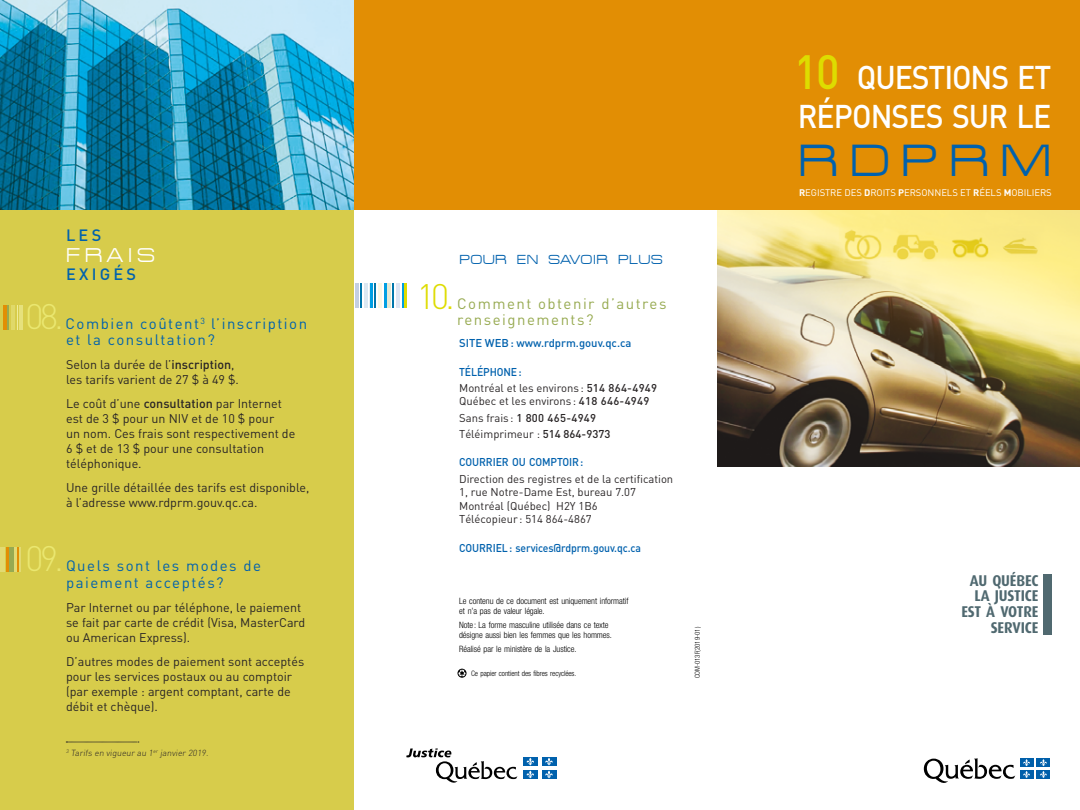
<style>
.page{position:relative;width:1080px;height:810px;background:#fff}
.page>*{position:absolute;margin:0;border:0;box-sizing:border-box;transform-origin:0 0}
.t1{font:45.12px "Micro Extended";letter-spacing:.25em;color:#0061ad}
.t2{font:300 35px "DIN";color:#eae770}
.t3{font:300 35px "DIN";color:#dedc00}
.t4{font:500 32.5px/39.5px "DIN";letter-spacing:-.03em;color:#fff;scale:.93 1}
.t5{font:20px "Micro Extended";letter-spacing:.2em;color:#fff}
.t6{font:500 16.25px "DIN";letter-spacing:.2em;color:#0061ad}
.Texte_courant{font:700 15.62px "Dax";letter-spacing:-.01em;color:#506970;scale:.93 1}
.t7{font:15px/16.2px "DIN";letter-spacing:.1em;color:#0061ad}
.t8{font:15px/16.2px "DIN";letter-spacing:.1em;color:#97aa51}
._2e_niveau{font:13.12px "Micro Extended";letter-spacing:.03em;color:#0061ad}
.t9{font:12.5px/15px "DIN";color:#292526}
.texte_courant{font:11.25px/13.5px "DIN";color:#292526}
.Texte_courant-2{font:500 11.25px "DIN";letter-spacing:-.01em;color:#0061ad;scale:.93 1}
.texte_courant-2{font:500 11.25px "DIN";color:#0061ad}
.texte_courant-3{font:500 11.25px "DIN";letter-spacing:.025em;color:#292526}
.titres{font:9.5px "DIN";letter-spacing:-.005em;color:#fff}
.Texte_courant-3{font:300 condensed 8.75px/10px "Helvetica Neue";letter-spacing:-.01em;color:#000}
.P-Note{font:300 8.75px "DIN";color:#292526}
.Texte_courant-4{font:300 condensed 7.5px "Helvetica Neue";letter-spacing:-.01em;color:#000}
.Cote{font:300 condensed 6.88px "Helvetica Neue";letter-spacing:-.01em;color:#000}
.s1{font-weight:500}
.s2{font-weight:400}
.s3{font-size:47.5px;color:#dedc00}
.s4{font-weight:700}
</style>
<div class="page">
<img style="left:717px;top:210px;width:363px;height:256px">
<div style="left:354px;top:0;width:726px;height:210px;background:#e28e04"></div>
<div style="left:0;top:0;width:354px;height:810px;background:#d7cc4b"></div>
<svg style="left:66px;top:742px;width:73px;height:1px"></svg>
<img style="left:0;top:0;width:354px;height:210px">
<hr style="left:19px;top:305px;width:3px;height:25px;background:#efed99">
<svg style="left:17px;top:305px;width:1px;height:25px"></svg>
<hr style="left:11px;top:305px;width:3px;height:25px;background:#efed99">
<hr style="left:7px;top:305px;width:2px;height:25px;background:#97aa51">
<hr style="left:3px;top:305px;width:4px;height:25px;background:#e28e04">
<hr style="left:0;top:547px;width:4px;height:25px;background:#e2da73">
<hr style="left:6px;top:547px;width:3px;height:25px;background:#e28e04">
<hr style="left:9px;top:547px;width:4px;height:25px;background:#97aa51">
<svg style="left:15px;top:547px;width:6px;height:25px"></svg>
<svg style="left:17px;top:547px;width:1px;height:25px"></svg>
<hr style="left:387px;top:283px;width:4px;height:25px;background:#e6e9d4">
<svg style="left:369px;top:283px;width:4px;height:25px"></svg>
<hr style="left:355px;top:283px;width:4px;height:25px;background:#c4cfe2">
<svg style="left:392px;top:283px;width:1px;height:25px"></svg>
<svg style="left:375px;top:283px;width:1px;height:25px"></svg>
<hr style="left:360px;top:283px;width:2px;height:25px;background:#0076ab">
<hr style="left:396px;top:283px;width:4px;height:25px;background:#dce4f3">
<hr style="left:378px;top:283px;width:4px;height:25px;background:#f9f7e6">
<hr style="left:364px;top:283px;width:4px;height:25px;background:#dce8f2">
<hr style="left:402px;top:283px;width:2px;height:25px;background:#009fe3">
<hr style="left:384px;top:283px;width:2px;height:25px;background:#009fe3">
<hr style="left:370px;top:283px;width:2px;height:25px;background:#009fe3">
<hr style="left:404px;top:283px;width:3px;height:25px;background:#dedc00">
<svg style="left:457px;top:669px;width:10px;height:9px"></svg>
<svg style="left:406px;top:748px;width:111px;height:35px"></svg>
<div style="left:523px;top:757px;width:15px;height:9px;background:#0061ad"></div>
<div style="left:542px;top:757px;width:14px;height:9px;background:#0061ad"></div>
<div style="left:523px;top:770px;width:15px;height:9px;background:#0061ad"></div>
<svg style="left:526px;top:758px;width:8px;height:20px"></svg>
<div style="left:542px;top:770px;width:14px;height:9px;background:#0061ad"></div>
<svg style="left:545px;top:758px;width:8px;height:20px"></svg>
<svg style="left:924px;top:758px;width:91px;height:25px"></svg>
<div style="left:1020px;top:759px;width:13px;height:8px;background:#005faa"></div>
<div style="left:1037px;top:759px;width:13px;height:8px;background:#005faa"></div>
<div style="left:1037px;top:770px;width:13px;height:8px;background:#005faa"></div>
<div style="left:1020px;top:770px;width:13px;height:8px;background:#005faa"></div>
<svg style="left:1040px;top:759px;width:7px;height:19px"></svg>
<svg style="left:1023px;top:759px;width:7px;height:19px"></svg>
<div style="left:1043px;top:574px;width:8px;height:61px;background:#506970"></div>
<h3 class="t6" style="left:66px;top:225px;width:37px">LES</h3>
<h3 class="t5" style="left:66px;top:245px;width:91px">FRAIS</h3>
<h3 class="t6" style="left:66px;top:263px;width:72px">EXIGÉS</h3>
<h4 class="t2" style="left:26px;top:295px;width:40px">08.</h4>
<h4 class="t7" style="left:66px;top:315px;width:243px">Combien coûtent<sup>3</sup> l’inscription et la consultation?</h4>
<p class="t9" style="left:66px;top:357px;width:174px">Selon la durée de l’<span class="s1">inscription</span>, les tarifs varient de 27 $ à 49 $.</p>
<p class="t9" style="left:66px;top:396px;width:231px">Le coût d’une <span class="s1">consultation</span> par Internet est de 3 $ pour un NIV et de 10 $ pour<br>un nom. Ces frais sont respectivement de<br>6 $ et de 13 $ pour une consultation téléphonique.</p>
<p class="t9" style="left:66px;top:480px;width:245px">Une grille détaillée des tarifs est disponible, à l’adresse www.rdprm.gouv.qc.ca.</p>
<h4 class="t2" style="left:26px;top:537px;width:40px">09.</h4>
<h4 class="t7" style="left:66px;top:556px;width:197px;line-height:17.5px">Quels sont les modes de paiement acceptés?</h4>
<p class="t9" style="left:66px;top:600px;width:241px">Par Internet ou par téléphone, le paiement se fait par carte de crédit (Visa, MasterCard ou American Express).</p>
<p class="t9" style="left:66px;top:654px;width:240px">D’autres modes de paiement sont acceptés pour les services postaux ou au comptoir (par exemple : argent comptant, carte de débit et chèque).</p>
<p class="P-Note" style="left:66px;top:747px;width:145px"><sup>3</sup> Tarifs en vigueur au 1<sup>er</sup> janvier 2019.</p>
<p class="_2e_niveau" style="left:459px;top:253px;width:205px">POUR EN SAVOIR PLUS</p>
<h4 class="t3" style="left:417px;top:274px;width:40px">10.</h4>
<h4 class="t8" style="left:457px;top:295px;width:211px">Comment obtenir d’autres renseignements?</h4>
<p class="texte_courant-2" style="left:459px;top:336px;width:174px">SITE WEB: www.rdprm.gouv.qc.ca</p>
<p class="Texte_courant-2" style="left:459px;top:365px;width:69px">TÉLÉPHONE:</p>
<p class="texte_courant" style="left:459px;top:381px;width:200px">Montréal et les environs : <span class="s1">514 864-4949<br></span>Québec et les environs : <span class="s1">418 646-4949</span></p>
<p class="texte_courant-3" style="left:459px;top:410px;width:139px"><span class="s2">Sans frais:</span> 1 800 465-4949</p>
<p class="texte_courant" style="left:459px;top:427px;width:153px">Téléimprimeur : <span class="s1">514 864-9373</span></p>
<p class="Texte_courant-2" style="left:459px;top:455px;width:135px">COURRIER OU COMPTOIR:</p>
<p class="texte_courant" style="left:459px;top:472px;width:216px">Direction des registres et de la certification 1, rue Notre-Dame Est, bureau 7.07<br>Montréal (Québec) H2Y 1B6<br>Télécopieur : 514 864-4867</p>
<p class="Texte_courant-2" style="left:459px;top:540px;width:197px">COURRIEL: services@rdprm.gouv.qc.ca</p>
<p class="Texte_courant-3" style="left:459px;top:596px;width:171px">Le contenu de ce document est uniquement informatif et n’a pas de valeur légale.</p>
<p class="Texte_courant-3" style="left:459px;top:620px;width:154px">Note : La forme masculine utilisée dans ce texte désigne aussi bien les femmes que les hommes.</p>
<p class="Texte_courant-3" style="left:459px;top:643px;width:119px">Réalisé par le ministère de la Justice.</p>
<p class="Texte_courant-4" style="left:471px;top:669px;width:107px">Ce papier contient des fibres recyclées.</p>
<p class="Cote" style="left:693px;top:678px;width:53px;rotate:-90deg">COM-013F(2019-01)</p>
<p class="t4" style="left:794px;top:56px;width:278px"><span class="s3">10</span> QUESTIONS ET<br>RÉPONSES SUR LE</p>
<p class="t1" style="left:798px;top:137px;width:255px">RDPRM</p>
<p class="titres" style="left:799px;top:187px;width:254px"><span class="s4">R</span>EGISTRE DES <span class="s4">D</span>ROITS <span class="s4">P</span>ERSONNELS ET <span class="s4">R</span>ÉELS <span class="s4">M</span>OBILIERS</p>
<p class="Texte_courant" style="left:970px;top:571px;width:75px">AU QUÉBEC</p>
<p class="Texte_courant" style="left:975px;top:587px;width:70px">LA JUSTICE</p>
<p class="Texte_courant" style="left:961px;top:603px;width:84px">EST À VOTRE</p>
<p class="Texte_courant" style="left:991px;top:619px;width:53px">SERVICE</p>
</div>
